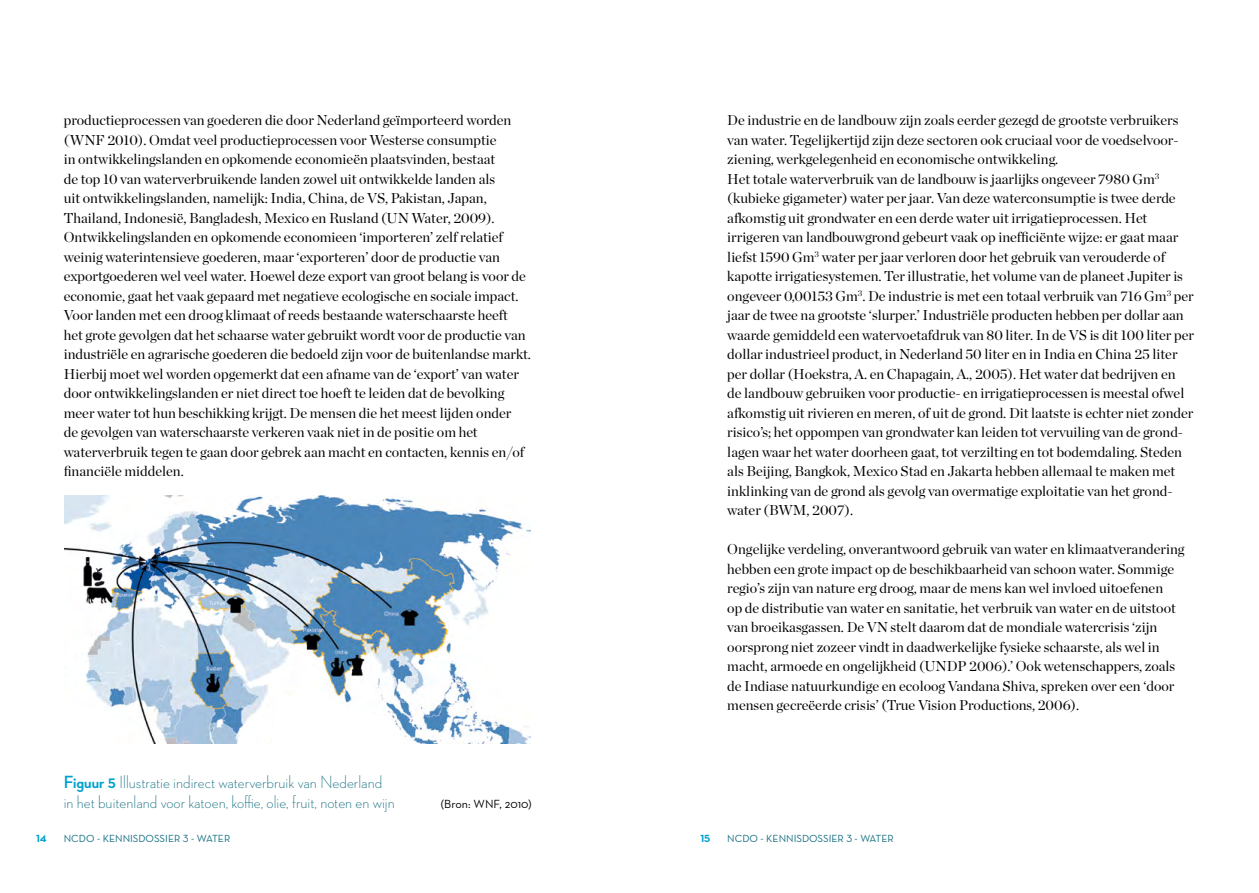
<style>
.page{position:relative;width:1259px;height:893px;background:#fff}
.page>*{position:absolute;margin:0;border:0;box-sizing:border-box;transform-origin:0 0}
.t1{font:300 18px/19.5px "Neutraface 2 Display";color:#116d80}
.t2{font:14.25px/19.5px "Chronicle Display";color:#000}
.t3{font:12px "Neutraface 2 Text";color:#000}
.t4{font:10.5px "Neutraface Text";color:#116d80}
.t5{font:700 10.5px "Neutraface Text";color:#00a2cd}
.s1{font-weight:700;color:#00a2cd}
</style>
<div class="page">
<img style="left:65px;top:496px;width:465px;height:247px">
<svg style="left:271px;top:697px;width:120px;height:46px"></svg>
<p class="t2" style="left:64px;top:110px;width:469px">productieprocessen van goederen die door Nederland geïmporteerd worden (WNF 2010). Omdat veel productieprocessen voor Westerse consumptie<br>in ontwikkelingslanden en opkomende economieën plaatsvinden, bestaat<br>de top 10 van waterverbruikende landen zowel uit ontwikkelde landen als<br>uit ontwikkelingslanden, namelijk: India, China, de VS, Pakistan, Japan, Thailand, Indonesië, Bangladesh, Mexico en Rusland (UN Water, 2009).<br>Ontwikkelingslanden en opkomende economieen ‘importeren’ zelf relatief weinig waterintensieve goederen, maar ‘exporteren’ door de productie van exportgoederen wel veel water. Hoewel deze export van groot belang is voor de economie, gaat het vaak gepaard met negatieve ecologische en sociale impact.<br>Voor landen met een droog klimaat of reeds bestaande waterschaarste heeft<br>het grote gevolgen dat het schaarse water gebruikt wordt voor de productie van industriële en agrarische goederen die bedoeld zijn voor de buitenlandse markt.<br>Hierbij moet wel worden opgemerkt dat een afname van de ‘export’ van water door ontwikkelingslanden er niet direct toe hoeft te leiden dat de bevolking meer water tot hun beschikking krijgt. De mensen die het meest lijden onder<br>de gevolgen van waterschaarste verkeren vaak niet in de positie om het waterverbruik tegen te gaan door gebrek aan macht en contacten, kennis en/of financiële middelen.</p>
<p class="t1" style="left:64px;top:773px;width:332px"><span class="s1">Figuur 5</span> Illustratie indirect waterverbruik van Nederland in het buitenland voor katoen, koffie, olie, fruit, noten en wijn</p>
<p class="t3" style="left:441px;top:796px;width:92px">(Bron: WNF, 2010)</p>
<p class="t2" style="left:727px;top:110px;width:468px">De industrie en de landbouw zijn zoals eerder gezegd de grootste verbruikers van water. Tegelijkertijd zijn deze sectoren ook cruciaal voor de voedselvoor&shy;ziening, werkgelegenheid en economische ontwikkeling.<br>Het totale waterverbruik van de landbouw is jaarlijks ongeveer 7980 Gm<sup>3 </sup>(kubieke gigameter) water per jaar. Van deze waterconsumptie is twee derde afkomstig uit grondwater en een derde water uit irrigatieprocessen. Het irrigeren van landbouwgrond gebeurt vaak op inefficiënte wijze: er gaat maar liefst 1590 Gm<sup>3</sup> water per jaar verloren door het gebruik van verouderde of kapotte irrigatiesystemen. Ter illustratie, het volume van de planeet Jupiter is ongeveer 0,00153 Gm<sup>3</sup>. De industrie is met een totaal verbruik van 716 Gm<sup>3</sup> per jaar de twee na grootste ‘slurper.’ Industriële producten hebben per dollar aan waarde gemiddeld een watervoetafdruk van 80 liter. In de VS is dit 100 liter per dollar industrieel product, in Nederland 50 liter en in India en China 25 liter per dollar (Hoekstra, A. en Chapagain, A., 2005). Het water dat bedrijven en<br>de landbouw gebruiken voor productie- en irrigatieprocessen is meestal ofwel afkomstig uit rivieren en meren, of uit de grond. Dit laatste is echter niet zonder risico’s; het oppompen van grondwater kan leiden tot vervuiling van de grond&shy;lagen waar het water doorheen gaat, tot verzilting en tot bodemdaling. Steden als Beijing, Bangkok, Mexico Stad en Jakarta hebben allemaal te maken met inklinking van de grond als gevolg van overmatige exploitatie van het grond&shy;water (BWM, 2007).</p>
<p class="t2" style="left:727px;top:539px;width:458px">Ongelijke verdeling, onverantwoord gebruik van water en klimaatverandering hebben een grote impact op de beschikbaarheid van schoon water. Sommige regio’s zijn van nature erg droog, maar de mens kan wel invloed uitoefenen<br>op de distributie van water en sanitatie, het verbruik van water en de uitstoot van broeikasgassen. De VN stelt daarom dat de mondiale watercrisis ‘zijn oorsprong niet zozeer vindt in daadwerkelijke fysieke schaarste, als wel in macht, armoede en ongelijkheid (UNDP 2006).’ Ook wetenschappers, zoals de Indiase natuurkundige en ecoloog Vandana Shiva, spreken over een ‘door mensen gecreëerde crisis’ (True Vision Productions, 2006).</p>
<p class="t5" style="left:36px;top:831px;width:12px">14</p>
<p class="t4" style="left:64px;top:832px;width:168px">NCDO - KENN ISDOSSIER 3 - WATER</p>
<p class="t5" style="left:700px;top:831px;width:11px">15</p>
<p class="t4" style="left:727px;top:832px;width:168px">NCDO - KENN ISDOSSIER 3 - WATER</p>
</div>
